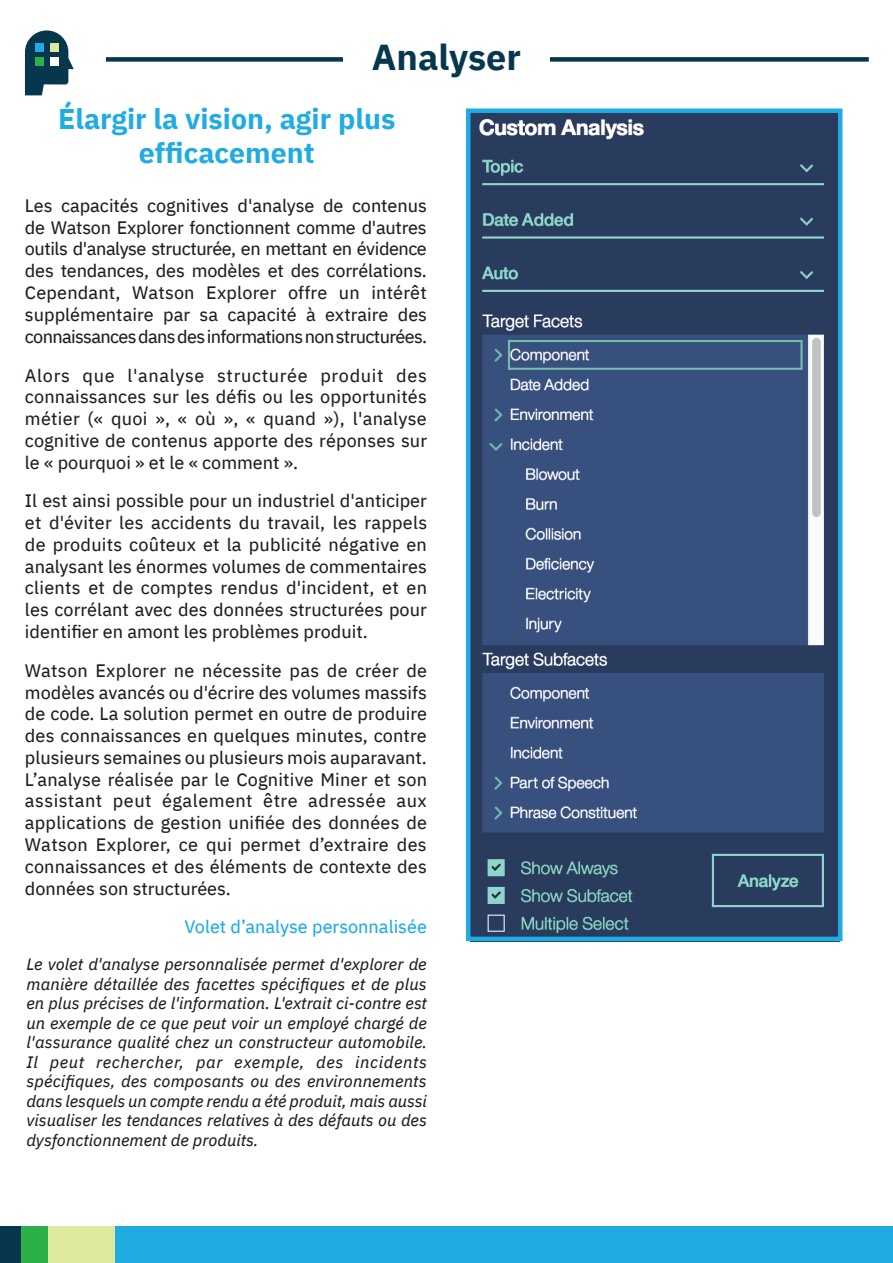
<style>
.page{position:relative;width:893px;height:1263px;background:#fff}
.page>*{position:absolute;margin:0;border:0;box-sizing:border-box;transform-origin:0 0}
.t1{font:700 36px "IBM Plex Sans";color:#07374d}
.t2{font:700 28.5px/34.2px "IBM Plex Sans";color:#20ace3;text-align:center}
.t3{font:18px/21.8px "IBM Plex Sans Text";color:#231f20;text-align:justify}
.t4{font:18px "IBM Plex Sans Text";color:#20ace3}
.t5{font:italic 16.5px/19.5px "IBM Plex Sans Text";color:#231f20;text-align:justify}
</style>
<div class="page">
<div style="left:40px;top:1227px;width:76px;height:36px;background:#dee99e"></div>
<div style="left:17px;top:1227px;width:31px;height:36px;background:#2bb04a"></div>
<div style="left:0;top:1227px;width:20px;height:36px;background:#07374d"></div>
<div style="left:116px;top:1227px;width:777px;height:36px;background:#20ace3"></div>
<div style="left:106px;top:57px;width:237px;height:5px;background:#07374d"></div>
<div style="left:550px;top:57px;width:319px;height:5px;background:#07374d"></div>
<svg style="left:25px;top:30px;width:49px;height:65px"></svg>
<div style="left:35px;top:58px;width:9px;height:8px;background:#2bb04a"></div>
<div style="left:50px;top:58px;width:9px;height:8px;background:#fff"></div>
<div style="left:35px;top:43px;width:9px;height:9px;background:#20ace3"></div>
<div style="left:50px;top:43px;width:9px;height:9px;background:#dee99e"></div>
<svg style="left:466px;top:108px;width:377px;height:834px;background:#39547a"></svg>
<p class="t1" style="left:372px;top:29px;width:151px">Analyser</p>
<p class="t2" style="left:58px;top:100px;width:339px">Élargir la vision, agir plus efficacement</p>
<p class="t3" style="left:25px;top:193px;width:404px">Les capacités cognitives d'analyse de contenus de Watson Explorer fonctionnent comme d'autres outils d'analyse structurée, en mettant en évidence des tendances, des modèles et des corrélations.<br>Cependant, Watson Explorer offre un intérêt supplémentaire par sa capacité à extraire des connaissances dans des informations non structurées.</p>
<p class="t3" style="left:25px;top:363px;width:404px">Alors que l'analyse structurée produit des connaissances sur les défis ou les opportunités métier (« quoi », « où », « quand »), l'analyse cognitive de contenus apporte des réponses sur le « pourquoi » et le « comment ».</p>
<p class="t3" style="left:25px;top:489px;width:404px">Il est ainsi possible pour un industriel d'anticiper et d'éviter les accidents du travail, les rappels de produits coûteux et la publicité négative en analysant les énormes volumes de commentaires clients et de comptes rendus d'incident, et en les corrélant avec des données structurées pour identifier en amont les problèmes produit.</p>
<p class="t3" style="left:25px;top:658px;width:404px">Watson Explorer ne nécessite pas de créer de modèles avancés ou d'écrire des volumes massifs de code. La solution permet en outre de produire des connaissances en quelques minutes, contre plusieurs semaines ou plusieurs mois auparavant.<br>L’analyse réalisée par le Cognitive Miner et son assistant peut également être adressée aux applications de gestion unifiée des données de Watson Explorer, ce qui permet d’extraire des connaissances et des éléments de contexte des données son structurées.</p>
<p class="t4" style="left:184px;top:912px;width:244px">Volet d’analyse personnalisée</p>
<p class="t5" style="left:26px;top:953px;width:402px">Le volet d'analyse personnalisée permet d'explorer de manière détaillée des facettes spécifiques et de plus en plus précises de l'information. L'extrait ci-contre est un exemple de ce que peut voir un employé chargé de l'assurance qualité chez un constructeur automobile.<br>Il peut rechercher, par exemple, des incidents spécifiques, des composants ou des environnements dans lesquels un compte rendu a été produit, mais aussi visualiser les tendances relatives à des défauts ou des dysfonctionnement de produits.</p>
</div>
